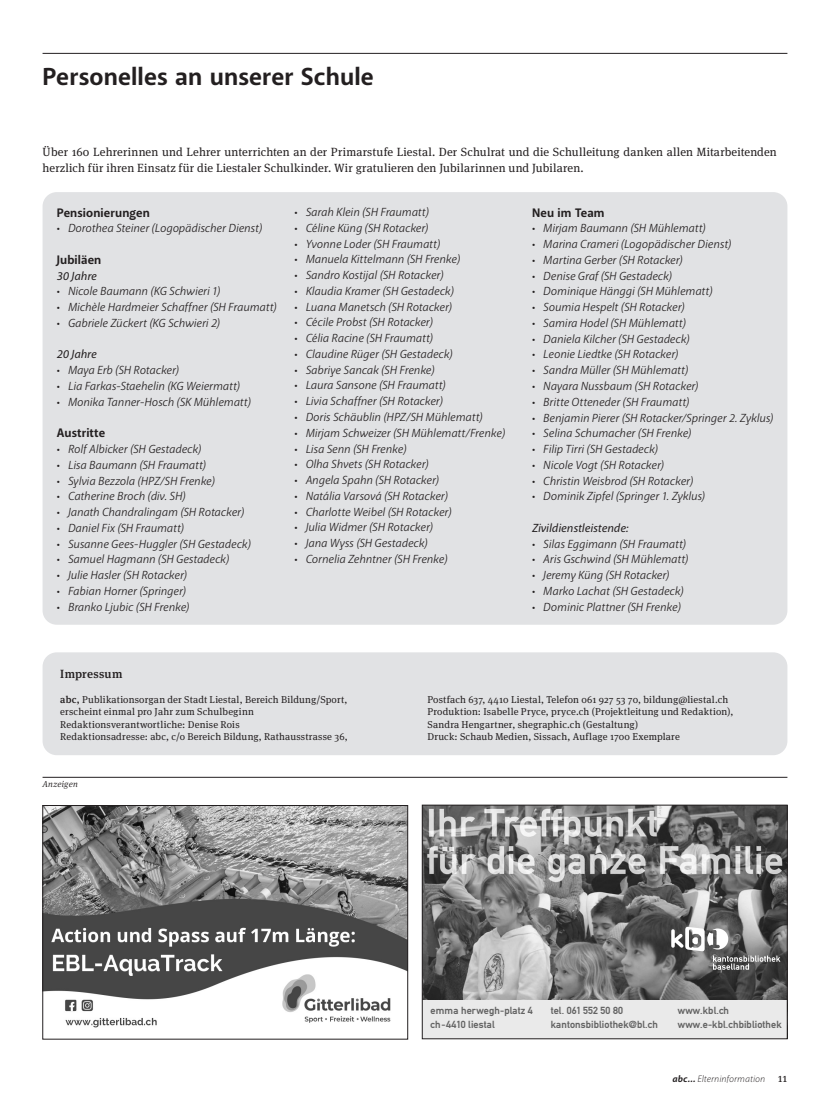
<style>
.page{position:relative;width:830px;height:1117px;background:#fff}
.page>*{position:absolute;margin:0;border:0;box-sizing:border-box;transform-origin:0 0}
.t1{font:700 25px "Akagi Pro";letter-spacing:.005em;color:#231f20}
.t2{font:700 12.5px "Akagi Pro";letter-spacing:.01em;color:#231f20}
.t3{font:italic 11.88px "Akagi Pro";letter-spacing:.005em;color:#231f20}
.t4{font:11.88px/15.8px "Meta Serif Pro";letter-spacing:.01em;color:#231f20}
.t5{font:italic 500 11.88px "Akagi Pro";letter-spacing:.01em;color:#231f20}
.t6{font:500 11.88px "Meta Serif Pro";letter-spacing:.02em;color:#231f20}
.t7{font:700 10.12px "DIN Mittelschrift";letter-spacing:.015em;color:#636363}
.t8{font:10px/12.5px "Meta Serif Pro";letter-spacing:.02em;color:#231f20}
.t9{font:italic 300 9.38px "Akagi Pro";letter-spacing:.015em;color:#231f20}
.t10{font:italic 300 8.75px "Meta Serif Pro";letter-spacing:.025em;color:#231f20}
.s1{font-weight:500}
.s2{font-weight:700}
.s3{font-family:"Meta Serif Pro";font-weight:400;font-style:normal;font-size:11.88px}
</style>
<div class="page">
<img style="left:424px;top:806px;width:361px;height:193px">
<div style="left:422px;top:999px;width:364px;height:39px;background:#eaeaea"></div>
<svg style="left:671px;top:926px;width:109px;height:43px;background:#818181"></svg>
<div style="left:422px;top:804px;width:365px;height:234px;border:1px solid #231f20"></div>
<img style="left:45px;top:807px;width:360px;height:221px">
<div style="left:43px;top:805px;width:364px;height:234px;border:1px solid #231f20"></div>
<hr style="left:43px;top:777px;width:744px;height:1px;background:#231f20">
<hr style="left:43px;top:53px;width:744px;height:1px;background:#231f20">
<div style="left:43px;top:192px;width:744px;height:432px;background:#e1e2e4;border-radius:14px"></div>
<div style="left:43px;top:652px;width:744px;height:103px;background:#e1e2e4;border-radius:14px"></div>
<h1 class="t1" style="left:43px;top:62px;width:332px">Personelles an unserer Schule</h1>
<p class="t4" style="left:43px;top:143px;width:735px">Über 160 Lehrerinnen und Lehrer unterrichten an der Primarstufe Liestal. Der Schulrat und die Schulleitung danken allen Mitarbeitenden herzlich für ihren Einsatz für die Liestaler Schulkinder. Wir gratulieren den Jubilarinnen und Jubilaren.</p>
<p class="t2" style="left:57px;top:205px;width:95px">Pensionierungen</p>
<p class="t3" style="left:57px;top:221px;width:207px">• Dorothea Steiner (Logopädischer Dienst)</p>
<p class="t2" style="left:57px;top:252px;width:46px">Jubiläen</p>
<p class="t5" style="left:57px;top:268px;width:42px">30 Jahre</p>
<p class="t3" style="left:57px;top:284px;width:165px">• Nicole Baumann (KG Schwieri 1)</p>
<p class="t3" style="left:57px;top:300px;width:221px">• Michèle Hardmeier Schaffner (SH Fraumatt)</p>
<p class="t3" style="left:57px;top:315px;width:165px">• Gabriele Zückert (KG Schwieri 2)</p>
<p class="t5" style="left:57px;top:347px;width:42px">20 Jahre</p>
<p class="t3" style="left:57px;top:363px;width:124px">• Maya Erb (SH Rotacker)</p>
<p class="t3" style="left:57px;top:378px;width:185px">• Lia Farkas-Staehelin (KG Weiermatt)</p>
<p class="t3" style="left:57px;top:394px;width:195px">• Monika Tanner-Hosch (SK Mühlematt)</p>
<p class="t2" style="left:57px;top:425px;width:50px">Austritte</p>
<p class="t3" style="left:57px;top:441px;width:146px">• Rolf Albicker (SH Gestadeck)</p>
<p class="t3" style="left:57px;top:457px;width:151px">• Lisa Baumann (SH Fraumatt)</p>
<p class="t3" style="left:57px;top:473px;width:160px">• Sylvia Bezzola (HPZ/SH Frenke)</p>
<p class="t3" style="left:57px;top:489px;width:130px">• Catherine Broch (div. SH)</p>
<p class="t3" style="left:57px;top:504px;width:189px">• Janath Chandralingam (SH Rotacker)</p>
<p class="t3" style="left:57px;top:520px;width:129px">• Daniel Fix (SH Fraumatt)</p>
<p class="t3" style="left:57px;top:536px;width:195px">• Susanne Gees-Huggler (SH Gestadeck)</p>
<p class="t3" style="left:57px;top:552px;width:174px">• Samuel Hagmann (SH Gestadeck)</p>
<p class="t3" style="left:57px;top:567px;width:132px">• Julie Hasler (SH Rotacker)</p>
<p class="t3" style="left:57px;top:583px;width:131px">• Fabian Horner (Springer)</p>
<p class="t3" style="left:57px;top:599px;width:134px">• Branko Ljubic (SH Frenke)</p>
<p class="t3" style="left:294px;top:205px;width:136px">• Sarah Klein (SH Fraumatt)</p>
<p class="t3" style="left:294px;top:220px;width:135px">• Céline Küng (SH Rotacker)</p>
<p class="t3" style="left:294px;top:236px;width:147px">• Yvonne Loder (SH Fraumatt)</p>
<p class="t3" style="left:294px;top:252px;width:167px">• Manuela Kittelmann (SH Frenke)</p>
<p class="t3" style="left:294px;top:268px;width:150px">• Sandro Kostijal (SH Rotacker)</p>
<p class="t3" style="left:294px;top:283px;width:161px">• Klaudia Kramer (SH Gestadeck)</p>
<p class="t3" style="left:294px;top:299px;width:159px">• Luana Manetsch (SH Rotacker)</p>
<p class="t3" style="left:294px;top:315px;width:140px">• Cécile Probst (SH Rotacker)</p>
<p class="t3" style="left:294px;top:331px;width:140px">• Célia Racine (SH Fraumatt)</p>
<p class="t3" style="left:294px;top:346px;width:160px">• Claudine Rüger (SH Gestadeck)</p>
<p class="t3" style="left:294px;top:362px;width:142px">• Sabriye Sancak (SH Frenke)</p>
<p class="t3" style="left:294px;top:378px;width:153px">• Laura Sansone (SH Fraumatt)</p>
<p class="t3" style="left:294px;top:394px;width:150px">• Livia Schaffner (SH Rotacker)</p>
<p class="t3" style="left:294px;top:409px;width:190px">• Doris Schäublin (HPZ/SH Mühlematt)</p>
<p class="t3" style="left:294px;top:425px;width:212px">• Mirjam Schweizer (SH Mühlematt/Frenke)</p>
<p class="t3" style="left:294px;top:441px;width:113px">• Lisa Senn (SH Frenke)</p>
<p class="t3" style="left:294px;top:457px;width:136px">• Olha Shvets (SH Rotacker)</p>
<p class="t3" style="left:294px;top:472px;width:146px">• Angela Spahn (SH Rotacker)</p>
<p class="t3" style="left:294px;top:488px;width:155px">• Natália Varsová (SH Rotacker)</p>
<p class="t3" style="left:294px;top:504px;width:158px">• Charlotte Weibel (SH Rotacker)</p>
<p class="t3" style="left:294px;top:520px;width:140px">• Julia Widmer (SH Rotacker)</p>
<p class="t3" style="left:294px;top:535px;width:135px">• Jana Wyss (SH Gestadeck)</p>
<p class="t3" style="left:294px;top:551px;width:154px">• Cornelia Zehntner (SH Frenke)</p>
<p class="t2" style="left:531px;top:205px;width:74px">Neu im Team</p>
<p class="t3" style="left:531px;top:221px;width:175px">• Mirjam Baumann (SH Mühlematt)</p>
<p class="t3" style="left:531px;top:237px;width:201px">• Marina Crameri (Logopädischer Dienst)</p>
<p class="t3" style="left:531px;top:252px;width:152px">• Martina Gerber (SH Rotacker)</p>
<p class="t3" style="left:531px;top:268px;width:141px">• Denise Graf (SH Gestadeck)</p>
<p class="t3" style="left:531px;top:284px;width:182px">• Dominique Hänggi (SH Mühlematt)</p>
<p class="t3" style="left:531px;top:300px;width:154px">• Soumia Hespelt (SH Rotacker)</p>
<p class="t3" style="left:531px;top:315px;width:155px">• Samira Hodel (SH Mühlematt)</p>
<p class="t3" style="left:531px;top:331px;width:159px">• Daniela Kilcher (SH Gestadeck)</p>
<p class="t3" style="left:531px;top:347px;width:148px">• Leonie Liedtke (SH Rotacker)</p>
<p class="t3" style="left:531px;top:363px;width:158px">• Sandra Müller (SH Mühlematt)</p>
<p class="t3" style="left:531px;top:378px;width:168px">• Nayara Nussbaum (SH Rotacker)</p>
<p class="t3" style="left:531px;top:394px;width:159px">• Britte Otteneder (SH Fraumatt)</p>
<p class="t3" style="left:531px;top:410px;width:243px">• Benjamin Pierer (SH Rotacker/Springer 2. Zyklus)</p>
<p class="t3" style="left:531px;top:426px;width:161px">• Selina Schumacher (SH Frenke)</p>
<p class="t3" style="left:531px;top:441px;width:127px">• Filip Tirri (SH Gestadeck)</p>
<p class="t3" style="left:531px;top:457px;width:133px">• Nicole Vogt (SH Rotacker)</p>
<p class="t3" style="left:531px;top:473px;width:163px">• Christin Weisbrod (SH Rotacker)</p>
<p class="t3" style="left:531px;top:489px;width:174px">• Dominik Zipfel (Springer 1. Zyklus)</p>
<p class="t5" style="left:531px;top:520px;width:98px">Zivildienstleistende:</p>
<p class="t3" style="left:531px;top:536px;width:155px">• Silas Eggimann (SH Fraumatt)</p>
<p class="t3" style="left:531px;top:552px;width:158px">• Aris Gschwind (SH Mühlematt)</p>
<p class="t3" style="left:531px;top:567px;width:139px">• Jeremy Küng (SH Rotacker)</p>
<p class="t3" style="left:531px;top:583px;width:153px">• Marko Lachat (SH Gestadeck)</p>
<p class="t3" style="left:531px;top:599px;width:150px">• Dominic Plattner (SH Frenke)</p>
<p class="t6" style="left:60px;top:664px;width:64px">Impressum</p>
<p class="t8" style="left:60px;top:692px;width:289px"><span class="s1">abc,</span> Publikationsorgan der Stadt Liestal, Bereich Bildung/Sport, erscheint einmal pro Jahr zum Schulbeginn Redaktionsverantwortliche: Denise Rois<br>Redaktionsadresse: abc, c/o Bereich Bildung, Rathausstrasse 36,</p>
<p class="t8" style="left:427px;top:692px;width:307px">Postfach 637, 4410 Liestal, Telefon 061 927 53 70, bildung@liestal.ch Produktion: Isabelle Pryce, pryce.ch (Projektleitung und Redaktion), Sandra Hengartner, shegraphic.ch (Gestaltung)<br>Druck: Schaub Medien, Sissach, Auflage 1700 Exemplare</p>
<p class="t10" style="left:43px;top:777px;width:37px">Anzeigen</p>
<p class="t7" style="left:430px;top:1004px;width:104px">emma herwegh-platz 4</p>
<p class="t7" style="left:550px;top:1004px;width:74px">tel. 061 552 50 80</p>
<p class="t7" style="left:677px;top:1004px;width:53px">www.kbl.ch</p>
<p class="t7" style="left:430px;top:1017px;width:65px">ch-4410 liestal</p>
<p class="t7" style="left:550px;top:1017px;width:108px">kantonsbibliothek@bl.ch</p>
<p class="t7" style="left:677px;top:1017px;width:105px">www.e-kbl.chbibliothek</p>
<p class="t9" style="left:672px;top:1072px;width:116px"><span class="s2">abc...</span> Elterninformation <span class="s3">11</span></p>
</div>
